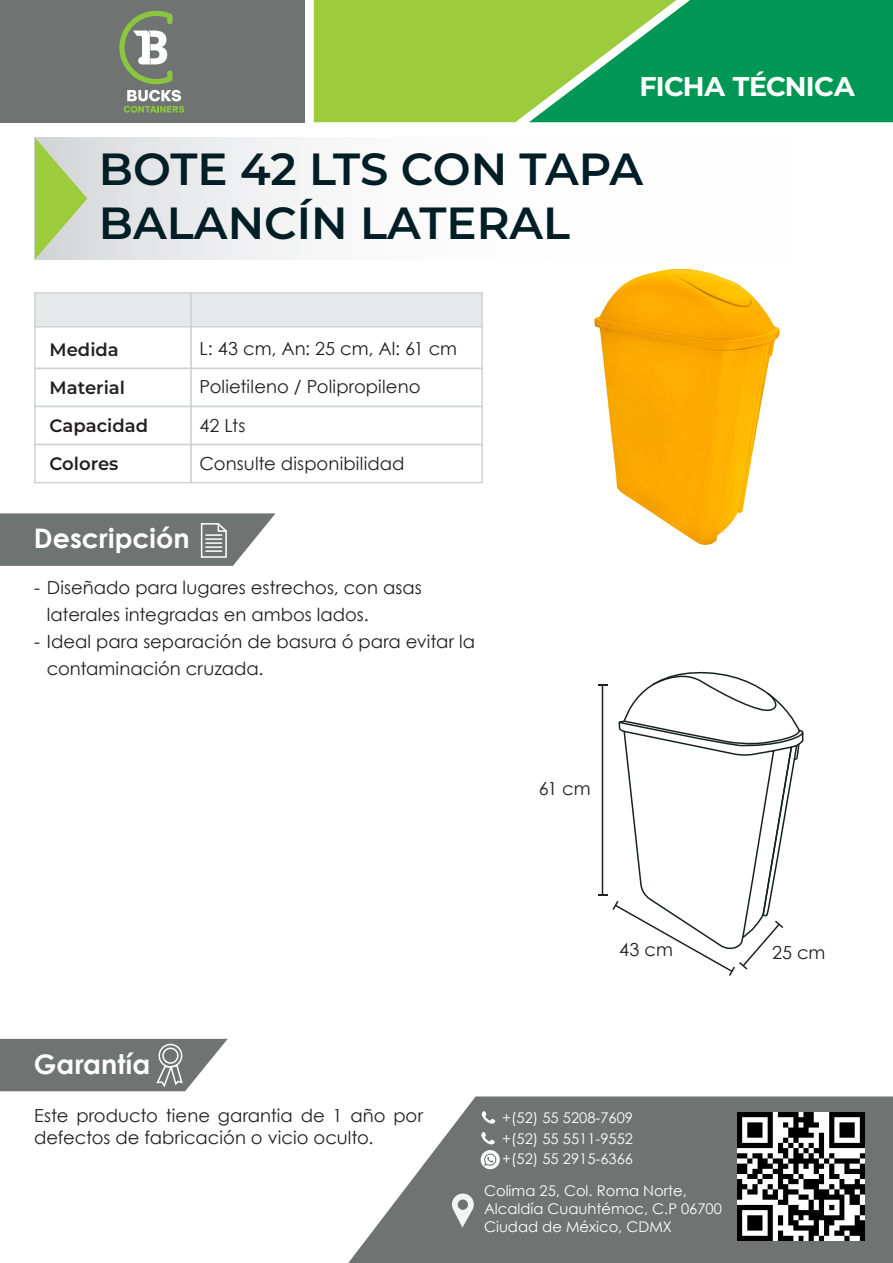
<style>
.page{position:relative;width:893px;height:1263px;background:#fff}
.page>*{position:absolute;margin:0;border:0;box-sizing:border-box;transform-origin:0 0}
.t1{font:600 45px/54px "Montserrat";color:#001e25}
.t2{font:700 27px "Century Gothic";color:#fff}
.t3{font:100 27px "Montserrat";letter-spacing:-.025em;color:#fff}
.t4{font:18px/38.2px "Century Gothic";color:#231f20}
.t5{font:600 18px/38.1px "Montserrat";color:#231f20}
.t6{font:14.7px/20.1px "Century Gothic";color:#fff;text-align:justify}
</style>
<div class="page">
<div style="left:0;top:0;width:305px;height:122px;background:#6f7473"></div>
<svg style="left:124px;top:90px;width:60px;height:23px"></svg>
<svg style="left:119px;top:11px;width:53px;height:73px"></svg>
<svg style="left:314px;top:0;width:579px;height:122px;background:#51b24b"></svg>
<svg style="left:348px;top:1096px;width:545px;height:167px;background:#848887"></svg>
<div style="left:34px;top:292px;width:158px;height:35px;background:#e7e8e9;border:2px solid #d1d2d4"></div>
<div style="left:190px;top:292px;width:293px;height:35px;background:#e7e8e9;border:2px solid #d1d2d4"></div>
<div style="left:34px;top:326px;width:158px;height:43px;background:#fff;border:2px solid #d1d2d4"></div>
<div style="left:190px;top:326px;width:293px;height:43px;background:#fff;border:2px solid #d1d2d4"></div>
<div style="left:34px;top:368px;width:158px;height:39px;background:#fff;border:2px solid #d1d2d4"></div>
<div style="left:190px;top:368px;width:293px;height:39px;background:#fff;border:2px solid #d1d2d4"></div>
<div style="left:34px;top:406px;width:158px;height:39px;background:#fff;border:2px solid #d1d2d4"></div>
<div style="left:190px;top:406px;width:293px;height:39px;background:#fff;border:2px solid #d1d2d4"></div>
<div style="left:34px;top:444px;width:158px;height:39px;background:#fff;border:2px solid #d1d2d4"></div>
<div style="left:190px;top:444px;width:293px;height:39px;background:#fff;border:2px solid #d1d2d4"></div>
<div style="left:35px;top:138px;width:847px;height:121px;background:linear-gradient(to right,#e7e7e9,#fff)"></div>
<svg style="left:35px;top:138px;width:52px;height:121px;background:#b9d189"></svg>
<svg style="left:0;top:513px;width:275px;height:53px;background:#7e8281"></svg>
<svg style="left:0;top:1039px;width:228px;height:52px;background:#7e8382"></svg>
<div style="left:159px;top:1044px;width:23px;height:23px;border:2px solid #fff;border-radius:50%"></div>
<div style="left:162px;top:1047px;width:17px;height:17px;border:2px solid #fff;border-radius:50%"></div>
<svg style="left:481px;top:1150px;width:19px;height:19px"></svg>
<svg style="left:481px;top:1132px;width:14px;height:12px"></svg>
<svg style="left:482px;top:1111px;width:13px;height:13px"></svg>
<svg style="left:452px;top:1193px;width:22px;height:34px"></svg>
<img style="left:737px;top:1113px;width:128px;height:127px">
<img style="left:539px;top:258px;width:297px;height:287px">
<svg style="left:598px;top:671px;width:206px;height:305px"></svg>
<h2 class="t3" style="left:639px;top:69px;width:217px">FICHA TÉCNICA</h2>
<h1 class="t1" style="left:99px;top:140px;width:546px">BOTE 42 LTS CON TAPA<br>BALANCÍN LATERAL</h1>
<p class="t5" style="left:50px;top:330px;width:71px">Medida</p>
<p class="t5" style="left:50px;top:368px;width:77px">Material</p>
<p class="t5" style="left:50px;top:406px;width:100px">Capacidad<br>Colores</p>
<p class="t4" style="left:200px;top:330px;width:259px">L: 43 cm, An: 25 cm, Al: 61 cm<br>Polietileno / Polipropileno<br>42 Lts<br>Consulte disponibilidad</p>
<h2 class="t2" style="left:34px;top:518px;width:157px">Descripción</h2>
<p class="t4" style="left:47px;top:574px;width:376px;line-height:27px;text-indent:-13px">- Diseñado para lugares estrechos, con asas laterales integradas en ambos lados.</p>
<p class="t4" style="left:47px;top:628px;width:430px;line-height:27px;text-indent:-13px">- Ideal para separación de basura ó para evitar la contaminación cruzada.</p>
<p class="t4" style="left:539px;top:769px;width:53px">61 cm</p>
<h2 class="t2" style="left:34px;top:1043px;width:118px">Garantía</h2>
<p class="t4" style="left:34px;top:1104px;width:391px;line-height:21.6px">Este producto tiene garantia de 1 año por defectos de fabricación o vicio oculto.</p>
<p class="t4" style="left:619px;top:930px;width:55px">43 cm</p>
<p class="t4" style="left:772px;top:933px;width:55px">25 cm</p>
<p class="t6" style="left:502px;top:1108px;width:132px">+(52) 55 5208-7609 +(52) 55 5511-9552 +(52) 55 2915-6366</p>
<p class="t6" style="left:484px;top:1182px;width:239px;line-height:17.7px;text-align:left">Colima 25, Col. Roma Norte,<br>Alcaldía Cuauhtémoc, C.P 06700<br>Ciudad de México, CDMX</p>
</div>
